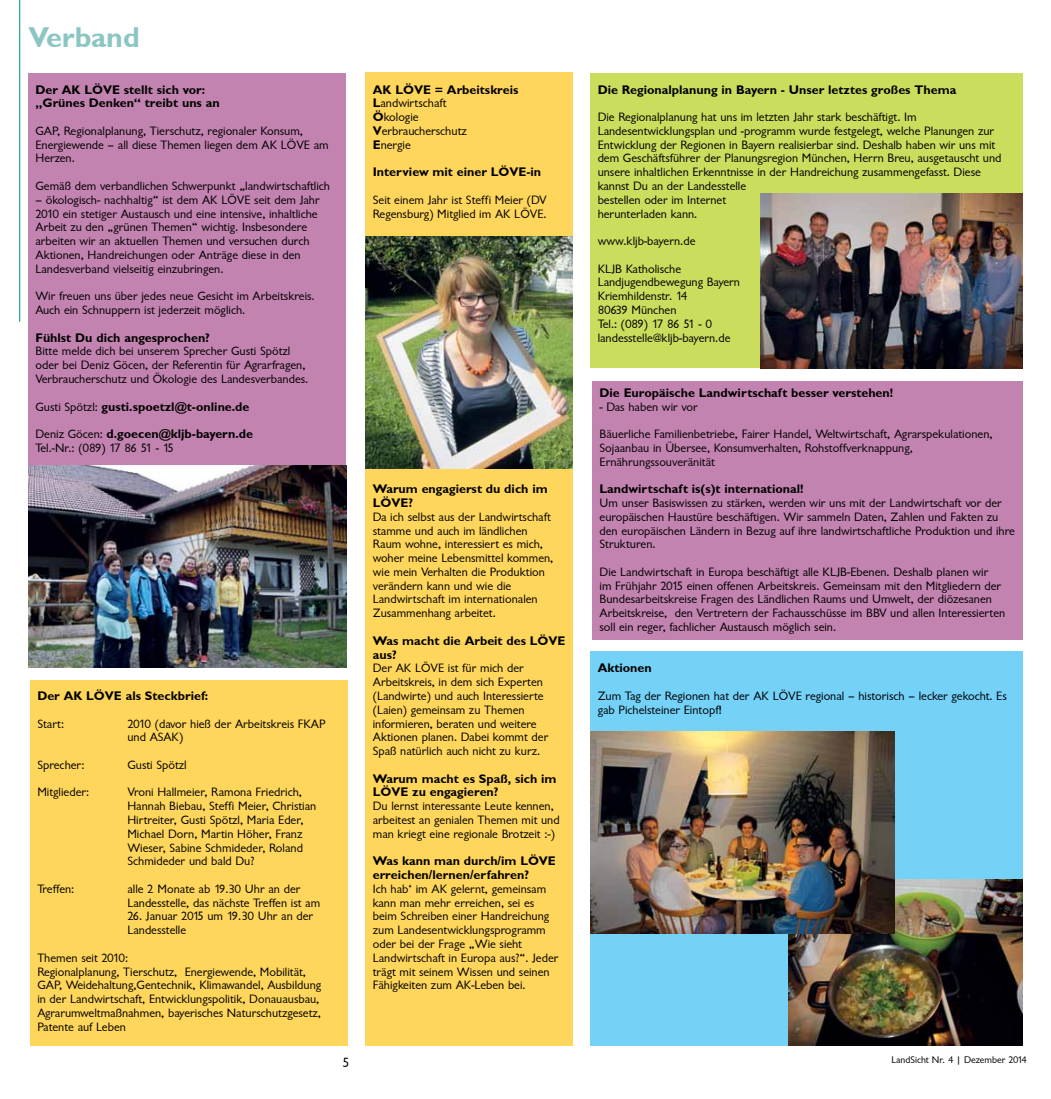
<style>
.page{position:relative;width:1051px;height:1099px;background:#fff}
.page>*{position:absolute;margin:0;border:0;box-sizing:border-box;transform-origin:0 0}
.t1{font:28.75px "Garrison Sans BOLD";color:#8bc6c3}
.t2{font:13.75px "Garrison Sans";color:#000}
.t3{font:12.5px/13.8px "Garrison Sans";color:#000}
.t4{font:12.5px/13.8px "Garrison Sans BOLD";color:#000}
.t5{font:12.5px "Garrison Sans";letter-spacing:-.08em;color:#000}
.t6{font:10px "Garrison Sans";color:#000}
.s1{font-family:"Garrison Sans"}
.s2{font-family:"Garrison Sans BOLD"}
</style>
<div class="page">
<hr style="left:19px;top:0;width:1px;height:322px;background:#008e84">
<div style="left:30px;top:680px;width:318px;height:365px;background:#ffd65c"></div>
<div style="left:590px;top:73px;width:432px;height:295px;background:#cbdd5d"></div>
<div style="left:590px;top:651px;width:432px;height:394px;background:#74d1f7"></div>
<img style="left:760px;top:194px;width:262px;height:174px">
<img style="left:788px;top:879px;width:234px;height:166px">
<div style="left:365px;top:72px;width:207px;height:973px;background:#ffd65c"></div>
<img style="left:365px;top:237px;width:207px;height:231px">
<div style="left:28px;top:73px;width:318px;height:585px;background:#c383b0"></div>
<img style="left:28px;top:465px;width:318px;height:202px">
<div style="left:592px;top:381px;width:430px;height:258px;background:#c383b0"></div>
<img style="left:590px;top:731px;width:304px;height:202px">
<h1 class="t1" style="left:28px;top:21px;width:113px">Verband</h1>
<p class="t4" style="left:35px;top:82px;width:186px">Der AK LÖVE stellt sich vor: „Grünes Denken“ treibt uns an</p>
<p class="t3" style="left:35px;top:124px;width:295px">GAP, Regionalplanung, Tierschutz, regionaler Konsum,<br>Energiewende – all diese Themen liegen dem AK LÖVE am<br>Herzen.</p>
<p class="t3" style="left:35px;top:179px;width:296px">Gemäß dem verbandlichen Schwerpunkt „landwirtschaftlich</p>
<p class="t3" style="left:35px;top:193px;width:286px">– ökologisch- nachhaltig“ ist dem AK LÖVE seit dem Jahr 2010 ein stetiger Austausch und eine intensive, inhaltliche Arbeit zu den „grünen Themen“ wichtig. Insbesondere arbeiten wir an aktuellen Themen und versuchen durch Aktionen, Handreichungen oder Anträge diese in den Landesverband vielseitig einzubringen.</p>
<p class="t3" style="left:35px;top:289px;width:281px">Wir freuen uns über jedes neue Gesicht im Arbeitskreis.<br>Auch ein Schnuppern ist jederzeit möglich.</p>
<p class="t4" style="left:35px;top:330px;width:176px">Fühlst Du dich angesprochen?</p>
<p class="t3" style="left:35px;top:345px;width:274px">Bitte melde dich bei unserem Sprecher Gusti Spötzl oder bei Deniz Göcen, der Referentin für Agrarfragen,<br>Verbraucherschutz und Ökologie des Landesverbandes.</p>
<p class="t4" style="left:35px;top:399px;width:215px"><span class="s1">Gusti Spötzl:</span> gusti.spoetzl@t-online.de</p>
<p class="t4" style="left:35px;top:427px;width:219px"><span class="s1">Deniz Göcen:</span> d.goecen@kljb-bayern.de</p>
<p class="t5" style="left:35px;top:441px;width:140px">Tel.-Nr.: (089) 17 86 51 - 15</p>
<p class="t4" style="left:37px;top:689px;width:172px">Der AK LÖVE als Steckbrief:</p>
<p class="t3" style="left:37px;top:716px;width:28px">Start:</p>
<p class="t3" style="left:127px;top:716px;width:200px">2010 (davor hieß der Arbeitskreis FKAP und ASAK)</p>
<p class="t3" style="left:37px;top:758px;width:49px">Sprecher:</p>
<p class="t3" style="left:127px;top:758px;width:61px">Gusti Spötzl</p>
<p class="t3" style="left:37px;top:785px;width:53px">Mitglieder:</p>
<p class="t3" style="left:127px;top:785px;width:190px">Vroni Hallmeier, Ramona Friedrich, Hannah Biebau, Steffi Meier, Christian Hirtreiter, Gusti Spötzl, Maria Eder, Michael Dorn, Martin Höher, Franz Wieser, Sabine Schmideder, Roland Schmideder und bald Du?</p>
<p class="t3" style="left:37px;top:882px;width:39px">Treffen:</p>
<p class="t3" style="left:127px;top:882px;width:194px">alle 2 Monate ab 19.30 Uhr an der<br>Landesstelle, das nächste Treffen ist am</p>
<p class="t3" style="left:127px;top:909px;width:187px">26. Januar 2015 um 19.30 Uhr an der<br>Landesstelle</p>
<p class="t3" style="left:37px;top:951px;width:285px">Themen seit 2010:<br>Regionalplanung, Tierschutz, Energiewende, Mobilität, GAP, Weidehaltung,Gentechnik, Klimawandel, Ausbildung in der Landwirtschaft, Entwicklungspolitik, Donauausbau, Agrarumweltmaßnahmen, bayerisches Naturschutzgesetz, Patente auf Leben</p>
<p class="t4" style="left:373px;top:82px;width:147px">AK LÖVE = Arbeitskreis</p>
<p class="t3" style="left:373px;top:97px;width:96px"><span class="s2">L</span>andwirtschaft<br><span class="s2">Ö</span>kologie<br><span class="s2">V</span>erbraucherschutz<br><span class="s2">E</span>nergie</p>
<p class="t4" style="left:373px;top:165px;width:170px">Interview mit einer LÖVE-in</p>
<p class="t3" style="left:373px;top:193px;width:175px">Seit einem Jahr ist Steffi Meier (DV<br>Regensburg) Mitglied im AK LÖVE.</p>
<p class="t4" style="left:373px;top:482px;width:176px">Warum engagierst du dich im<br>LÖVE?</p>
<p class="t3" style="left:373px;top:510px;width:182px">Da ich selbst aus der Landwirtschaft stamme und auch im ländlichen<br>Raum wohne, interessiert es mich, woher meine Lebensmittel kommen, wie mein Verhalten die Produktion verändern kann und wie die<br>Landwirtschaft im internationalen<br>Zusammenhang arbeitet.</p>
<p class="t4" style="left:373px;top:633px;width:194px">Was macht die Arbeit des LÖVE aus?</p>
<p class="t3" style="left:373px;top:661px;width:177px">Der AK LÖVE ist für mich der<br>Arbeitskreis, in dem sich Experten (Landwirte) und auch Interessierte (Laien) gemeinsam zu Themen informieren, beraten und weitere<br>Aktionen planen. Dabei kommt der<br>Spaß natürlich auch nicht zu kurz.</p>
<p class="t4" style="left:373px;top:771px;width:185px">Warum macht es Spaß, sich im<br>LÖVE zu engagieren?</p>
<p class="t3" style="left:373px;top:799px;width:188px">Du lernst interessante Leute kennen, arbeitest an genialen Themen mit und man kriegt eine regionale Brotzeit :-)</p>
<p class="t4" style="left:373px;top:854px;width:185px">Was kann man durch/im LÖVE erreichen/lernen/erfahren?</p>
<p class="t3" style="left:373px;top:882px;width:187px">Ich hab‘ im AK gelernt, gemeinsam kann man mehr erreichen, sei es beim Schreiben einer Handreichung zum Landesentwicklungsprogramm oder bei der Frage „Wie sieht Landwirtschaft in Europa aus?“. Jeder trägt mit seinem Wissen und seinen Fähigkeiten zum AK-Leben bei.</p>
<p class="t4" style="left:597px;top:82px;width:360px">Die Regionalplanung in Bayern - Unser letztes großes Thema</p>
<p class="t3" style="left:597px;top:110px;width:405px">Die Regionalplanung hat uns im letzten Jahr stark beschäftigt. Im Landesentwicklungsplan und -programm wurde festgelegt, welche Planungen zur Entwicklung der Regionen in Bayern realisierbar sind. Deshalb haben wir uns mit dem Geschäftsführer der Planungsregion München, Herrn Breu, ausgetauscht und unsere inhaltlichen Erkenntnisse in der Handreichung zusammengefasst. Diese kannst Du an der Landesstelle<br>bestellen oder im Internet<br>herunterladen kann.</p>
<p class="t3" style="left:597px;top:234px;width:99px">www.kljb-bayern.de</p>
<p class="t3" style="left:597px;top:262px;width:144px">KLJB Katholische<br>Landjugendbewegung Bayern<br>Kriemhildenstr. 14<br>80639 München<br>Tel.: (089) 17 86 51 - 0 landesstelle@kljb-bayern.de</p>
<p class="t4" style="left:599px;top:386px;width:295px">Die Europäische Landwirtschaft besser verstehen!</p>
<p class="t3" style="left:599px;top:400px;width:100px">- Das haben wir vor</p>
<p class="t3" style="left:599px;top:427px;width:394px">Bäuerliche Familienbetriebe, Fairer Handel, Weltwirtschaft, Agrarspekulationen,<br>Sojaanbau in Übersee, Konsumverhalten, Rohstoffverknappung,<br>Ernährungssouveränität</p>
<p class="t4" style="left:599px;top:482px;width:205px">Landwirtschaft is(s)t international!</p>
<p class="t3" style="left:599px;top:496px;width:417px">Um unser Basiswissen zu stärken, werden wir uns mit der Landwirtschaft vor der europäischen Haustüre beschäftigen. Wir sammeln Daten, Zahlen und Fakten zu den europäischen Ländern in Bezug auf ihre landwirtschaftliche Produktion und ihre Strukturen.</p>
<p class="t3" style="left:599px;top:565px;width:407px">Die Landwirtschaft in Europa beschäftigt alle KLJB-Ebenen. Deshalb planen wir<br>im Frühjahr 2015 einen offenen Arbeitskreis. Gemeinsam mit den Mitgliedern der Bundesarbeitskreise Fragen des Ländlichen Raums und Umwelt, der diözesanen Arbeitskreise, den Vertretern der Fachausschüsse im BBV und allen Interessierten soll ein reger, fachlicher Austausch möglich sein.</p>
<p class="t4" style="left:597px;top:661px;width:56px">Aktionen</p>
<p class="t3" style="left:597px;top:689px;width:410px">Zum Tag der Regionen hat der AK LÖVE regional – historisch – lecker gekocht. Es gab Pichelsteiner Eintopf!</p>
<p class="t2" style="left:342px;top:1055px;width:9px">5</p>
<p class="t6" style="left:891px;top:1054px;width:137px">LandSicht Nr. 4 | Dezember 2014</p>
</div>
